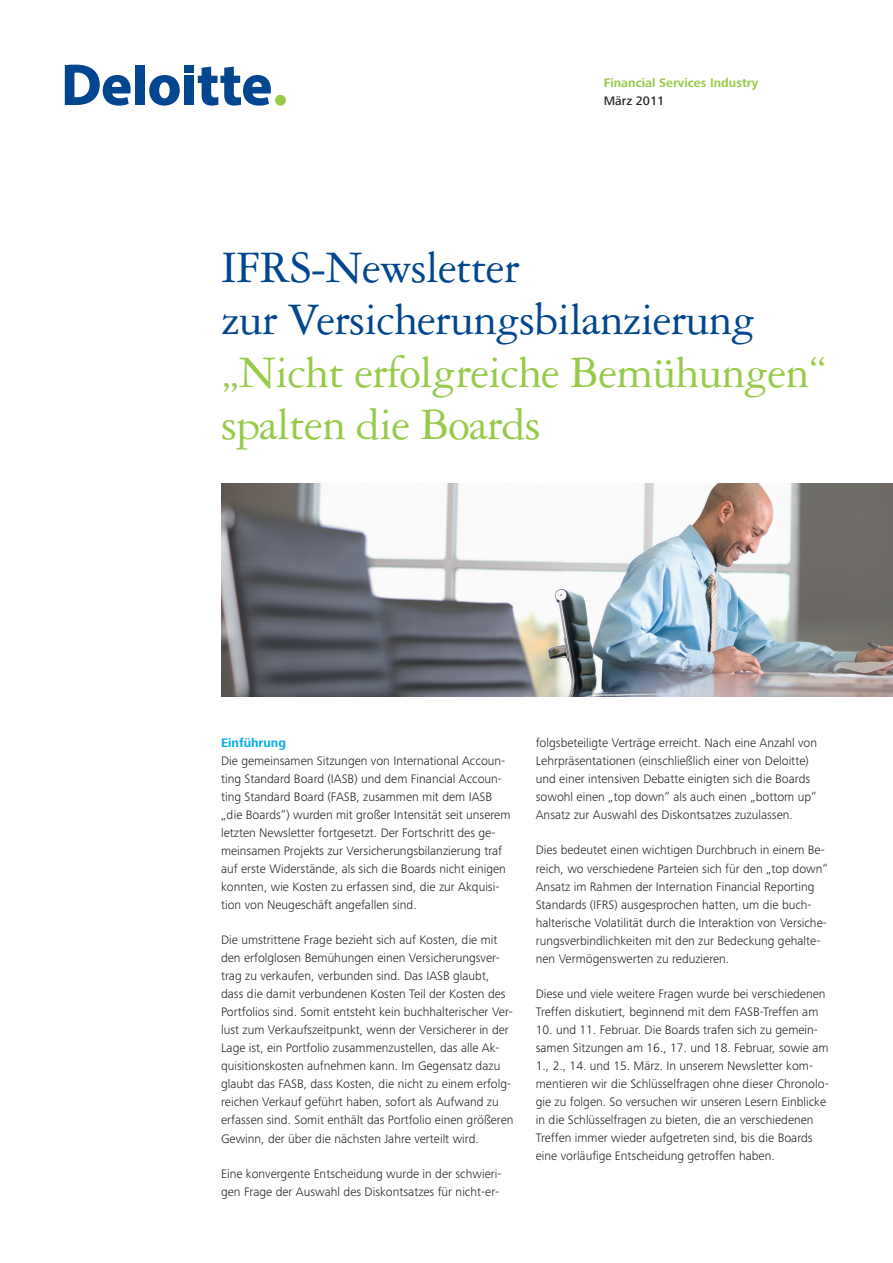
<style>
.page{position:relative;width:893px;height:1263px;background:#fff}
.page>*{position:absolute;margin:0;border:0;box-sizing:border-box;transform-origin:0 0}
.t1{font:48px/52.5px "Garamond 3 LT Std";letter-spacing:-.02em;color:#97ca49}
.t2{font:48px/52.5px "Garamond 3 LT Std";letter-spacing:-.02em;color:#01468e}
.t3{font:300 12.75px/18px "Frutiger Next Pro";color:#231f20}
.t4{font:700 12.75px "Frutiger Next Pro";color:#97ca49}
.t5{font:700 12.75px "Frutiger Next Pro";color:#00abe7}
.t6{font:500 12.75px "Frutiger Next Pro";color:#231f20}
</style>
<div class="page">
<div style="left:135px;top:65px;width:10px;height:40px;background:#01468e"></div>
<svg style="left:149px;top:75px;width:31px;height:31px"></svg>
<div style="left:184px;top:76px;width:10px;height:29px;background:#01468e"></div>
<div style="left:184px;top:65px;width:10px;height:8px;background:#01468e"></div>
<svg style="left:198px;top:67px;width:73px;height:39px"></svg>
<div style="left:275px;top:95px;width:11px;height:11px;background:#97ca49;border-radius:50%"></div>
<svg style="left:65px;top:65px;width:66px;height:41px"></svg>
<img style="left:221px;top:484px;width:672px;height:212px">
<p class="t4" style="left:604px;top:76px;width:156px">Financial Services Industry</p>
<p class="t6" style="left:604px;top:94px;width:62px">März 2011</p>
<h1 class="t2" style="left:221px;top:241px;width:536px">IFRS-Newsletter<br>zur Versicherungsbilanzierung</h1>
<h1 class="t1" style="left:221px;top:346px;width:607px">„Nicht erfolgreiche Bemühungen“ spalten die Boards</h1>
<p class="t5" style="left:221px;top:736px;width:66px">Einführung</p>
<p class="t3" style="left:221px;top:752px;width:291px">Die gemeinsamen Sitzungen von International Accoun&shy;ting Standard Board (IASB) und dem Financial Accoun&shy;ting Standard Board (FASB, zusammen mit dem IASB „die Boards“) wurden mit großer Intensität seit unserem letzten Newsletter fortgesetzt. Der Fortschritt des ge&shy;meinsamen Projekts zur Versicherungsbilanzierung traf auf erste Widerstände, als sich die Boards nicht einigen konnten, wie Kosten zu erfassen sind, die zur Akquisi&shy;tion von Neugeschäft angefallen sind.</p>
<p class="t3" style="left:221px;top:931px;width:294px">Die umstrittene Frage bezieht sich auf Kosten, die mit den erfolglosen Bemühungen einen Versicherungsver&shy;trag zu verkaufen, verbunden sind. Das IASB glaubt, dass die damit verbundenen Kosten Teil der Kosten des Portfolios sind. Somit entsteht kein buchhalterischer Ver&shy;lust zum Verkaufszeitpunkt, wenn der Versicherer in der Lage ist, ein Portfolio zusammenzustellen, das alle Ak&shy;quisitionskosten aufnehmen kann. Im Gegensatz dazu glaubt das FASB, dass Kosten, die nicht zu einem erfolg&shy;reichen Verkauf geführt haben, sofort als Aufwand zu erfassen sind. Somit enthält das Portfolio einen größeren Gewinn, der über die nächsten Jahre verteilt wird.</p>
<p class="t3" style="left:221px;top:1164px;width:282px">Eine konvergente Entscheidung wurde in der schwieri&shy;gen Frage der Auswahl des Diskontsatzes für nicht-er-</p>
<p class="t3" style="left:536px;top:734px;width:283px">folgsbeteiligte Verträge erreicht. Nach eine Anzahl von Lehrpräsentationen (einschließlich einer von Deloitte) und einer intensiven Debatte einigten sich die Boards sowohl einen „top down“ als auch einen „bottom up“ Ansatz zur Auswahl des Diskontsatzes zuzulassen.</p>
<p class="t3" style="left:536px;top:841px;width:294px">Dies bedeutet einen wichtigen Durchbruch in einem Be&shy;reich, wo verschiedene Parteien sich für den „top down“ Ansatz im Rahmen der Internation Financial Reporting Standards (IFRS) ausgesprochen hatten, um die buch&shy;halterische Volatilität durch die Interaktion von Versiche&shy;rungsverbindlichkeiten mit den zur Bedeckung gehalte&shy;nen Vermögenswerten zu reduzieren.</p>
<p class="t3" style="left:536px;top:984px;width:291px">Diese und viele weitere Fragen wurde bei verschiedenen<br>Treffen diskutiert, beginnend mit dem FASB-Treffen am</p>
<p class="t3" style="left:536px;top:1020px;width:294px">10. und 11. Februar. Die Boards trafen sich zu gemein&shy;samen Sitzungen am 16., 17. und 18. Februar, sowie am 1., 2., 14. und 15. März. In unserem Newsletter kom&shy;mentieren wir die Schlüsselfragen ohne dieser Chronolo&shy;gie zu folgen. So versuchen wir unseren Lesern Einblicke in die Schlüsselfragen zu bieten, die an verschiedenen Treffen immer wieder aufgetreten sind, bis die Boards eine vorläufige Entscheidung getroffen haben.</p>
</div>
